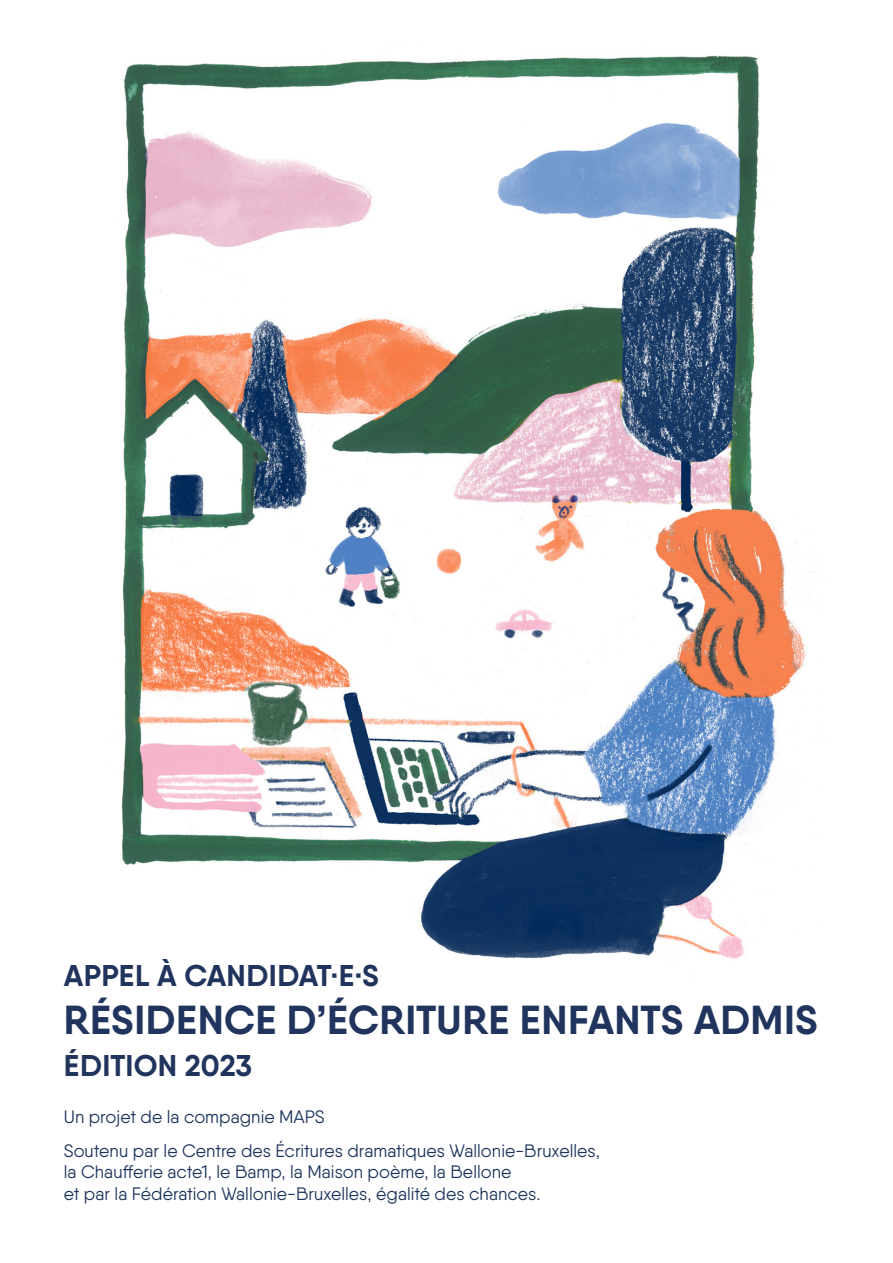
<style>
.page{position:relative;width:893px;height:1263px;background:#fff}
.page>*{position:absolute;margin:0;border:0;box-sizing:border-box;transform-origin:0 0}
.t1{font:700 40.5px "Qanelas";letter-spacing:.015em;color:#21345d}
.t2{font:700 30px "Qanelas";letter-spacing:.005em;color:#21345d}
.t3{font:18px/21.6px "Qanelas";color:#1c345b}
</style>
<div class="page">
<img style="left:121px;top:55px;width:700px;height:904px">
<p class="t2" style="left:64px;top:957px;width:316px">APPEL À CANDIDAT·E·S</p>
<p class="t1" style="left:64px;top:994px;width:755px">RÉSIDENCE D’ÉCRITURE ENFANTS ADMIS</p>
<p class="t2" style="left:64px;top:1047px;width:190px">ÉDITION 2023</p>
<p class="t3" style="left:64px;top:1106px;width:263px">Un projet de la compagnie MAPS</p>
<p class="t3" style="left:64px;top:1139px;width:538px">Soutenu par le Centre des Écritures dramatiques Wallonie-Bruxelles, la Chaufferie acte1, le Bamp, la Maison poème, la Bellone<br>et par la Fédération Wallonie-Bruxelles, égalité des chances.</p>
</div>
